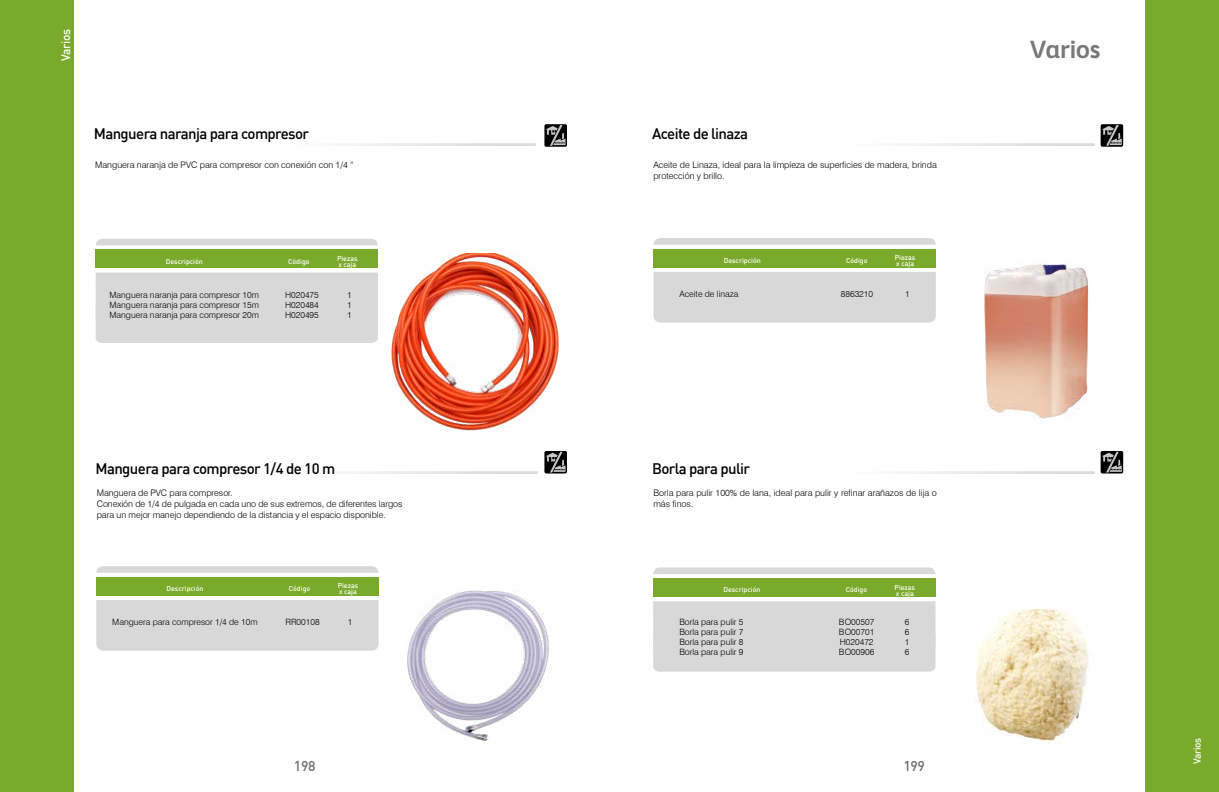
<style>
.page{position:relative;width:1219px;height:792px;background:#fff}
.page>*{position:absolute;margin:0;border:0;box-sizing:border-box;transform-origin:0 0}
.t1{font:700 24px "Comex";color:#797878}
.t2{font:500 15px "DIN";letter-spacing:-.04em;color:#000}
.t3{font:500 14px "DIN";letter-spacing:-.025em;color:#706f6f}
.t4{font:500 12px "DIN";letter-spacing:-.025em;color:#fff}
.t5{font:500 10px "DIN";letter-spacing:-.025em;color:#fff}
.t6{font:300 9px/10.8px "Swiss 721 BT";color:#000}
.t7{font:300 8.7px/10px "Swiss 721 BT";color:#000;text-align:justify}
.t8{font:500 7px/6px "DIN";color:#fff}
</style>
<div class="page">
<div style="left:1145px;top:0;width:74px;height:792px;background:#7aaa2c"></div>
<div style="left:0;top:0;width:74px;height:792px;background:#7aaa2c"></div>
<img style="left:407px;top:590px;width:145px;height:153px">
<svg style="left:96px;top:566px;width:283px;height:85px;background:#deddde"></svg>
<div style="left:96px;top:577px;width:283px;height:19px;background:#7aaa2c"></div>
<img style="left:391px;top:254px;width:168px;height:177px">
<svg style="left:96px;top:239px;width:282px;height:104px;background:#dbdbda"></svg>
<div style="left:96px;top:250px;width:282px;height:18px;background:#7aaa2c"></div>
<svg style="left:544px;top:124px;width:23px;height:23px"></svg>
<svg style="left:545px;top:125px;width:20px;height:21px"></svg>
<svg style="left:544px;top:451px;width:23px;height:23px"></svg>
<svg style="left:545px;top:452px;width:20px;height:21px"></svg>
<img style="left:984px;top:263px;width:105px;height:156px">
<svg style="left:653px;top:238px;width:283px;height:85px;background:#deddde"></svg>
<div style="left:653px;top:249px;width:283px;height:19px;background:#7aaa2c"></div>
<img style="left:976px;top:609px;width:113px;height:134px">
<svg style="left:653px;top:567px;width:282px;height:105px;background:#dddcdd"></svg>
<div style="left:653px;top:578px;width:282px;height:19px;background:#7aaa2c"></div>
<svg style="left:1101px;top:124px;width:22px;height:23px"></svg>
<svg style="left:1101px;top:125px;width:21px;height:21px"></svg>
<svg style="left:1101px;top:451px;width:22px;height:23px"></svg>
<svg style="left:1101px;top:452px;width:21px;height:21px"></svg>
<h3 class="t4" style="left:58px;top:61px;width:34px;rotate:-90deg">Varios</h3>
<h2 class="t2" style="left:94px;top:124px;width:217px">Manguera naranja para compresor</h2>
<p class="t6" style="left:95px;top:159px;width:260px">Manguera naranja de PVC para compresor con conexión con 1/4 “</p>
<p class="t8" style="left:166px;top:258px;width:39px">Descripción</p>
<p class="t8" style="left:288px;top:258px;width:23px">Código</p>
<p class="t8" style="left:337px;top:255px;width:22px">Piezas x caja</p>
<p class="t7" style="left:110px;top:290px;width:151px">Manguera naranja para compresor 10m Manguera naranja para compresor 15m Manguera naranja para compresor 20m</p>
<p class="t7" style="left:285px;top:290px;width:35px">H020475<br>H020484<br>H020495</p>
<p class="t7" style="left:347px;top:290px;width:6px">1<br>1<br>1</p>
<h2 class="t2" style="left:652px;top:124px;width:98px">Aceite de linaza</h2>
<p class="t6" style="left:653px;top:159px;width:285px">Aceite de Linaza, ideal para la limpieza de superficies de madera, brinda protección y brillo.</p>
<p class="t8" style="left:724px;top:257px;width:39px">Descripción</p>
<p class="t8" style="left:846px;top:257px;width:23px">Código</p>
<p class="t8" style="left:895px;top:254px;width:22px">Piezas x caja</p>
<p class="t7" style="left:679px;top:289px;width:61px">Aceite de linaza</p>
<p class="t7" style="left:841px;top:289px;width:34px">8863210</p>
<p class="t7" style="left:905px;top:289px;width:6px">1</p>
<h2 class="t2" style="left:95px;top:459px;width:241px">Manguera para compresor 1/4 de 10 m</h2>
<h2 class="t2" style="left:652px;top:459px;width:100px">Borla para pulir</h2>
<p class="t6" style="left:97px;top:487px;width:307px">Manguera de PVC para compresor.<br>Conexión de 1/4 de pulgada en cada uno de sus extremos, de diferentes largos para un mejor manejo dependiendo de la distancia y el espacio disponible.</p>
<p class="t6" style="left:653px;top:487px;width:285px">Borla para pulir 100% de lana, ideal para pulir y refinar arañazos de lija o más finos.</p>
<p class="t8" style="left:166px;top:585px;width:39px">Descripción</p>
<p class="t8" style="left:289px;top:585px;width:23px">Código</p>
<p class="t8" style="left:338px;top:582px;width:22px">Piezas x caja</p>
<p class="t7" style="left:112px;top:617px;width:147px">Manguera para compresor 1/4 de 10m</p>
<p class="t7" style="left:285px;top:617px;width:36px">RR00108</p>
<p class="t7" style="left:348px;top:617px;width:6px">1</p>
<p class="t8" style="left:723px;top:587px;width:39px">Descripción</p>
<p class="t8" style="left:846px;top:587px;width:23px">Código</p>
<p class="t8" style="left:895px;top:584px;width:22px">Piezas x caja</p>
<p class="t7" style="left:679px;top:616px;width:66px">Borla para pulir 5<br>Borla para pulir 7<br>Borla para pulir 8<br>Borla para pulir 9</p>
<p class="t7" style="left:839px;top:616px;width:37px">BO00507<br>BO00701<br>H020472<br>BO00906</p>
<p class="t7" style="left:905px;top:616px;width:6px">6<br>6<br>1<br>6</p>
<h3 class="t3" style="left:294px;top:757px;width:23px">198</h3>
<h3 class="t3" style="left:903px;top:757px;width:23px">199</h3>
<h1 class="t1" style="left:1030px;top:34px;width:72px">Varios</h1>
<p class="t5" style="left:1191px;top:764px;width:28px;rotate:-90deg">Varios</p>
</div>
